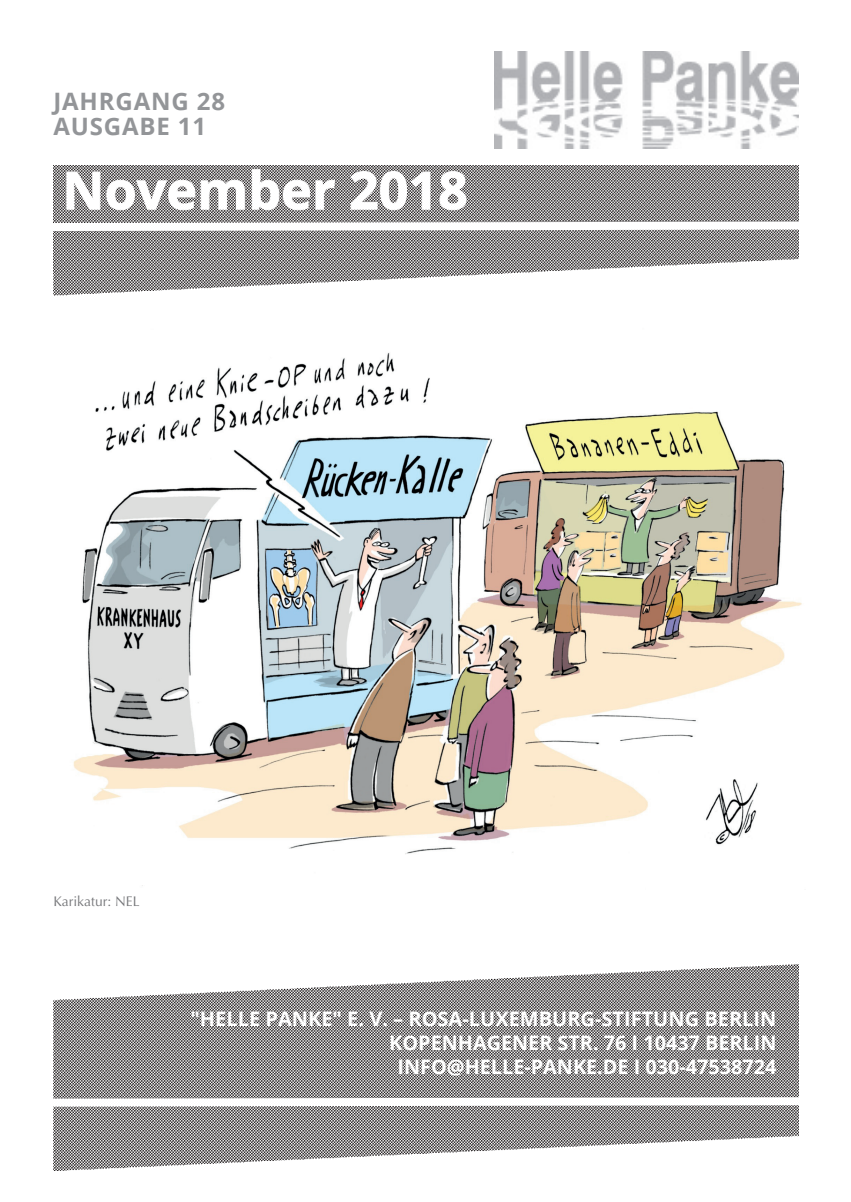
<style>
.page{position:relative;width:851px;height:1202px;background:#fff}
.page>*{position:absolute;margin:0;border:0;box-sizing:border-box;transform-origin:0 0}
.t1{font:700 52px "Open Sans";color:#fff}
.t2{font:700 24px/25px "Open Sans";letter-spacing:.035em;color:#939598}
.t3{font:700 20px/24px "Open Sans";color:#fff;text-align:right}
.t4{font:14px "Optima LT Std";color:#757679}
</style>
<div class="page">
<img style="left:494px;top:51px;width:304px;height:97px">
<img style="left:53px;top:166px;width:745px;height:1005px">
<svg style="left:53px;top:1093px;width:746px;height:18px"></svg>
<svg style="left:53px;top:218px;width:746px;height:17px"></svg>
<svg style="left:66px;top:171px;width:179px;height:40px;background:#9b9a9a"></svg>
<svg style="left:251px;top:169px;width:84px;height:42px;background:#9c9a9a"></svg>
<svg style="left:350px;top:170px;width:81px;height:41px;background:#9d9b9b"></svg>
<svg style="left:439px;top:171px;width:28px;height:40px"></svg>
<img style="left:53px;top:325px;width:749px;height:565px">
<p class="t2" style="left:53px;top:88px;width:173px">JAHRGANG 28<br>AUSGABE 11</p>
<h1 class="t1" style="left:62px;top:154px;width:407px">November 2018</h1>
<p class="t4" style="left:53px;top:893px;width:88px">Karikatur: NEL</p>
<p class="t3" style="left:190px;top:1006px;width:587px">"HELLE PANKE" E. V. – ROSA-LUXEMBURG-STIFTUNG BERLIN<br>KOPENHAGENER STR. 76 I 10437 BERLIN<br>INFO@HELLE-PANKE.DE I 030-47538724</p>
</div>
